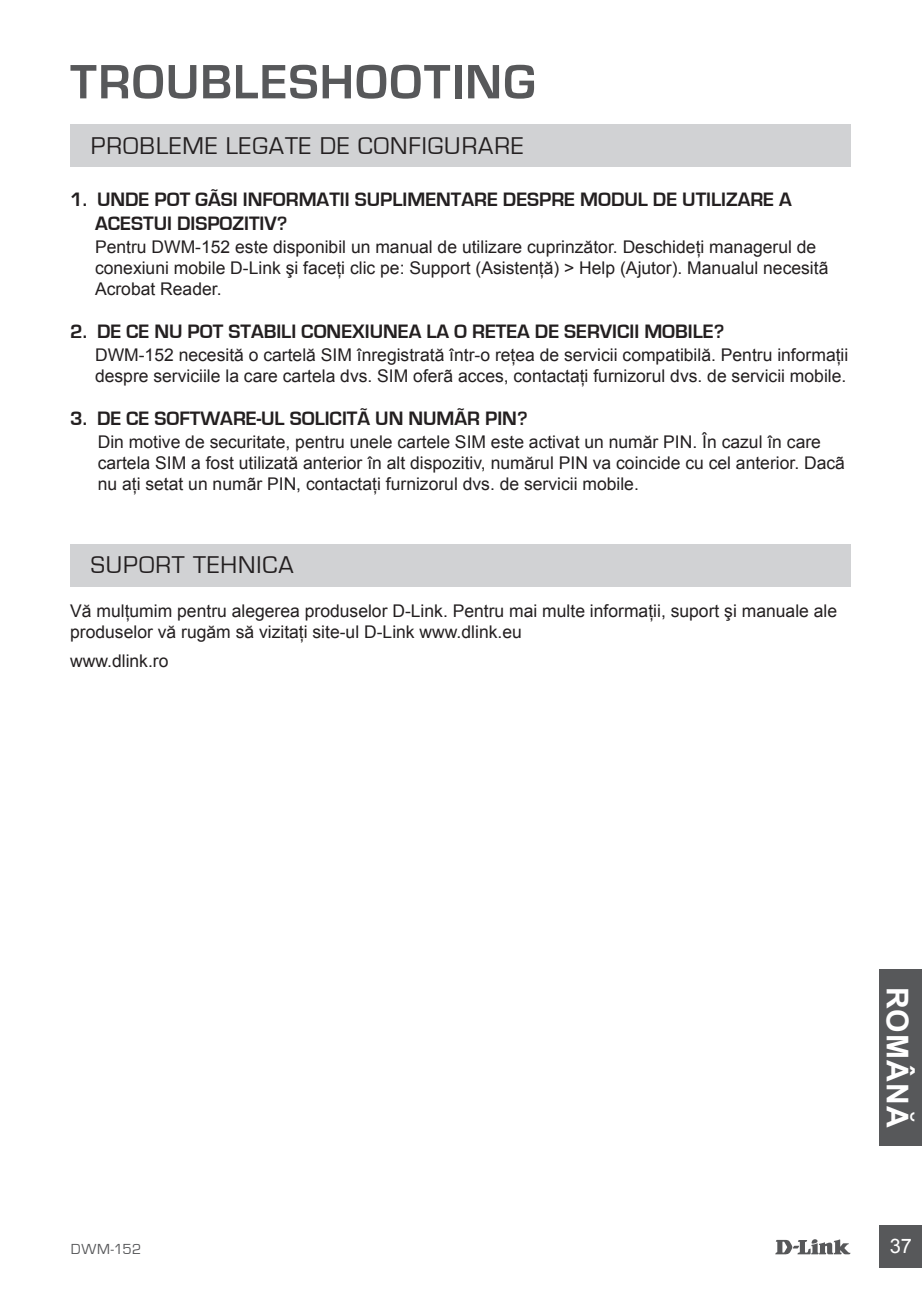
<style>
.page{position:relative;width:922px;height:1297px;background:#fff}
.page>*{position:absolute;margin:0;border:0;box-sizing:border-box;transform-origin:0 0}
.t1{font:700 50px "Eurostile";letter-spacing:.025em;color:#57585a}
.t2{font:700 30px "Arial";letter-spacing:.045em;color:#fff}
.t3{font:25px "Eurostile";letter-spacing:.04em;color:#231f20}
.t4{font:700 20px/24px "Eurostile";color:#231f20}
.t5{font:20px "Arial";color:#fff}
.t6{font:17.5px/21px "Arial";color:#231f20}
.t7{font:15px "Eurostile";letter-spacing:.035em;color:#57585a}
</style>
<div class="page">
<svg style="left:775px;top:1239px;width:75px;height:15px"></svg>
<div style="left:879px;top:1226px;width:42px;height:42px;background:#57585a"></div>
<div style="left:879px;top:969px;width:42px;height:177px;background:#57585a"></div>
<div style="left:70px;top:124px;width:780px;height:43px;background:#d1d2d4"></div>
<div style="left:70px;top:544px;width:780px;height:43px;background:#d1d2d4"></div>
<h1 class="t1" style="left:70px;top:55px;width:466px">TROUBLESHOOTING</h1>
<h3 class="t3" style="left:91px;top:133px;width:434px">PROBLEME LEGATE DE CONFIGURARE</h3>
<p class="t4" style="left:95px;top:188px;width:698px;text-indent:-25px">1. UNDE POT GÃSI INFORMATII SUPLIMENTARE DESPRE MODUL DE UTILIZARE A<br>ACESTUI DISPOZITIV?</p>
<p class="t6" style="left:95px;top:236px;width:734px">Pentru DWM-152 este disponibil un manual de utilizare cuprinzător. Deschideţi managerul de conexiuni mobile D-Link şi faceţi clic pe: Support (Asistenţă) &gt; Help (Ajutor). Manualul necesitã<br>Acrobat Reader.</p>
<p class="t4" style="left:70px;top:320px;width:655px">2. DE CE NU POT STABILI CONEXIUNEA LA O RETEA DE SERVICII MOBILE?</p>
<p class="t6" style="left:95px;top:344px;width:754px">DWM-152 necesită o cartelă SIM înregistrată într-o reţea de servicii compatibilă. Pentru informaţii despre serviciile la care cartela dvs. SIM oferã acces, contactaţi furnizorul dvs. de servicii mobile.</p>
<p class="t4" style="left:70px;top:407px;width:459px">3. DE CE SOFTWARE-UL SOLICITÃ UN NUMÃR PIN?</p>
<p class="t6" style="left:98px;top:431px;width:748px">Din motive de securitate, pentru unele cartele SIM este activat un număr PIN. În cazul în care cartela SIM a fost utilizată anterior în alt dispozitiv, numărul PIN va coincide cu cel anterior. Dacã nu aţi setat un numãr PIN, contactaţi furnizorul dvs. de servicii mobile.</p>
<h3 class="t3" style="left:91px;top:551px;width:204px">SUPORT TEHNICA</h3>
<p class="t6" style="left:70px;top:601px;width:768px">Vă mulţumim pentru alegerea produselor D-Link. Pentru mai multe informaţii, suport şi manuale ale produselor vă rugăm să vizitaţi site-ul D-Link www.dlink.eu</p>
<p class="t6" style="left:70px;top:650px;width:100px">www.dlink.ro</p>
<h2 class="t2" style="left:917px;top:987px;width:142px;rotate:90deg">ROMÂNĂ</h2>
<p class="t7" style="left:71px;top:1241px;width:72px">DWM-152</p>
<p class="t5" style="left:889px;top:1233px;width:24px">37</p>
</div>
